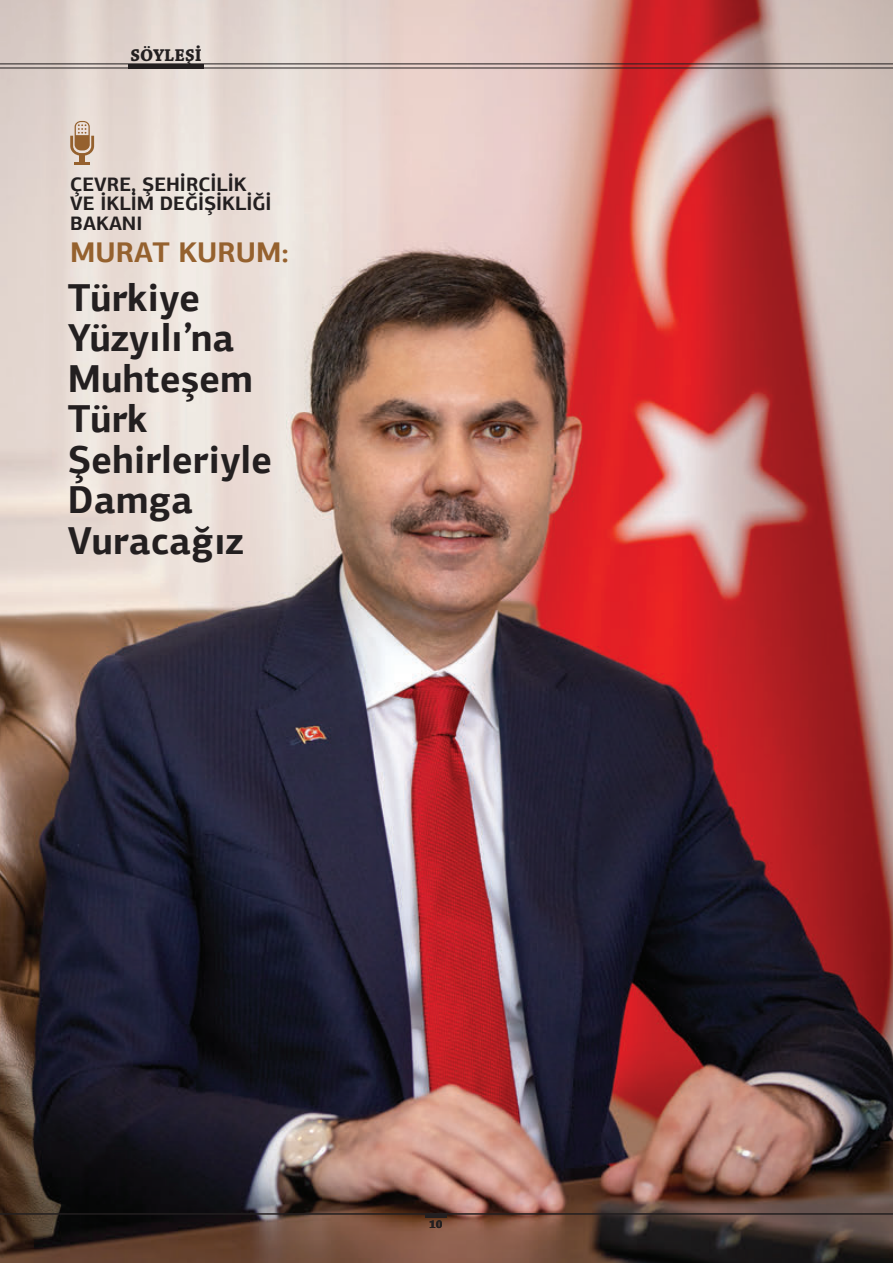
<style>
.page{position:relative;width:893px;height:1263px;background:#fff}
.page>*{position:absolute;margin:0;border:0;box-sizing:border-box;transform-origin:0 0}
.t1{font:700 39px/40.5px "PF Agora Sans Pro";letter-spacing:.01em;color:#231f20;scale:.96 1}
.t2{font:700 28.5px "PF Agora Sans Pro";color:#95612e}
.t3{font:700 19.5px "PF Agora Sans Pro";color:#231f20}
.t4{font:700 18px "Chaparral Pro";color:#231f20}
.t5{font:700 12px "Chaparral Pro";color:#231f20}
</style>
<div class="page">
<img style="left:0;top:0;width:893px;height:1263px">
<div style="left:79px;top:154px;width:6px;height:9px;background:#95612e"></div>
<svg style="left:75px;top:162px;width:15px;height:2px"></svg>
<svg style="left:70px;top:121px;width:24px;height:35px"></svg>
<hr style="left:425px;top:1214px;width:21px;height:4px;background:#231f20">
<hr style="left:0;top:1214px;width:893px;height:1px;background:#231f20">
<hr style="left:0;top:64px;width:893px;height:1px;background:#231f20">
<hr style="left:0;top:68px;width:893px;height:1px;background:#231f20">
<hr style="left:128px;top:64px;width:76px;height:4px;background:#231f20">
<p class="t4" style="left:130px;top:44px;width:71px">SÖYLEŞİ</p>
<p class="t3" style="left:70px;top:172px;width:25px">Çevre</p>
<p class="t3" style="left:131px;top:172px;width:35px">, Şehir</p>
<p class="t3" style="left:199px;top:172px;width:22px">cilik</p>
<p class="t3" style="left:70px;top:191px;width:49px">ve İklim</p>
<p class="t3" style="left:160px;top:191px;width:25px">Değişikliği</p>
<p class="t3" style="left:70px;top:211px;width:26px">Bakanı</p>
<p class="t2" style="left:70px;top:234px;width:45px">Murat</p>
<p class="t2" style="left:178px;top:234px;width:40px">Kurum</p>
<p class="t2" style="left:281px;top:234px;width:9px">:</p>
<p class="t1" style="left:68px;top:277px;width:214px">Türkiye<br>Yüzyılı’na<br>Muhteşem<br>Türk<br>Şehirleriyle<br>Damga<br>Vuracağız</p>
<p class="t5" style="left:429px;top:1217px;width:15px">10</p>
</div>
